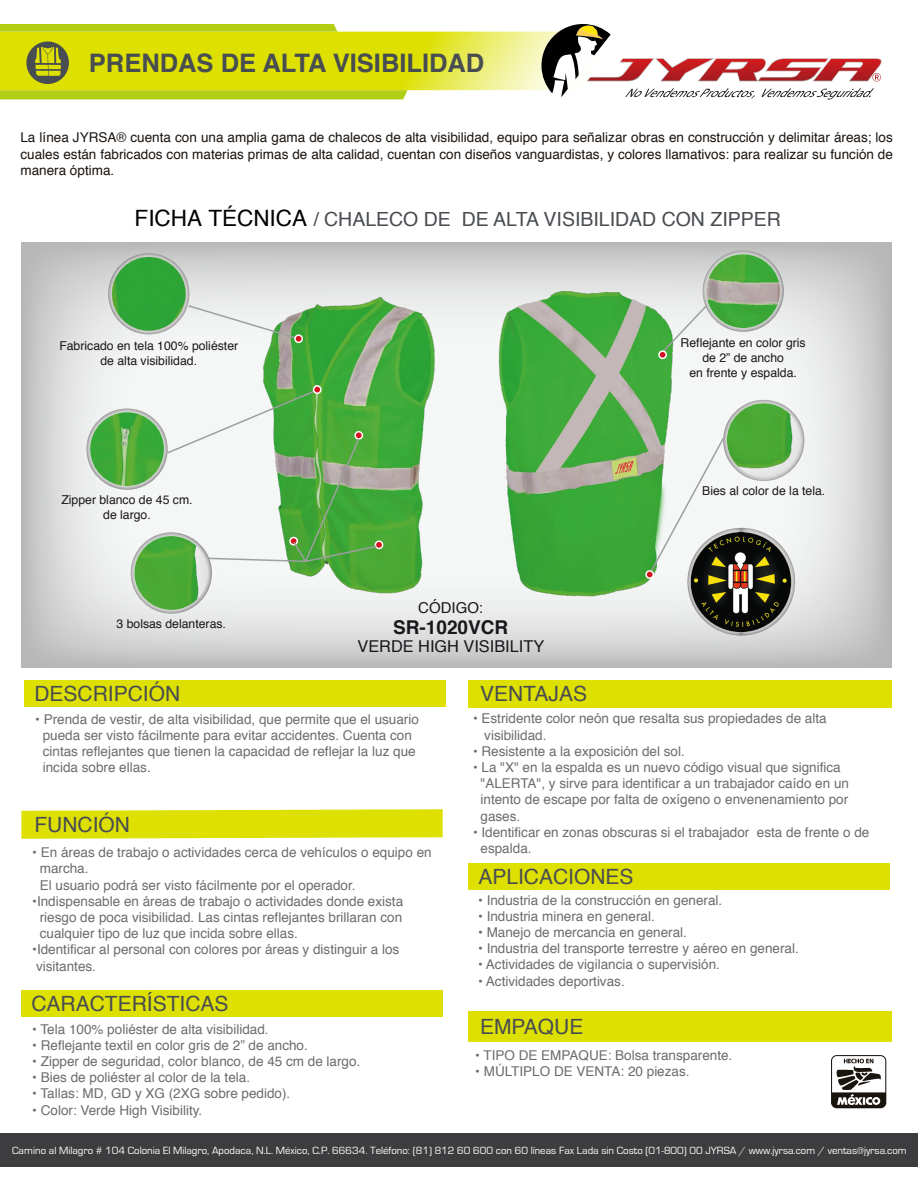
<style>
.page{position:relative;width:918px;height:1188px;background:#fff}
.page>*{position:absolute;margin:0;border:0;box-sizing:border-box;transform-origin:0 0}
.t1{font:700 25.5px "Helvetica";color:#484d52}
.t2{font:21px "Helvetica";color:#494c51}
.t3{font:19.5px "Helvetica";color:#494c51}
.t4{font:700 19.05px "Helvetica";color:#1a171c}
.t5{font:16.35px "Helvetica";color:#1a171c}
.t6{font:15px "Helvetica";color:#1a171c}
.t7{font:13.5px/16.2px "Helvetica";color:#6c6c6d}
.t8{font:13.5px/16.5px "Helvetica";color:#1a140f;text-align:justify}
.t9{font:12.3px/14.7px "Helvetica";color:#1a171c;text-align:center}
.t10{font:10.8px "Eurostile";color:#fff}
.s1{font-size:22.5px;color:#010101}
</style>
<div class="page">
<svg style="left:21px;top:242px;width:870px;height:425px"></svg>
<img style="left:485px;top:284px;width:197px;height:317px">
<img style="left:250px;top:289px;width:205px;height:310px">
<svg style="left:187px;top:304px;width:113px;height:37px"></svg>
<svg style="left:661px;top:304px;width:47px;height:50px"></svg>
<div style="left:314px;top:386px;width:7px;height:7px;background:#d4141e;border-radius:50%"></div>
<div style="left:313px;top:385px;width:9px;height:9px;border:2px solid #fff;border-radius:50%"></div>
<div style="left:375px;top:541px;width:8px;height:7px;background:#d4141e;border-radius:50%"></div>
<div style="left:375px;top:540px;width:8px;height:9px;border:2px solid #fff;border-radius:50%"></div>
<div style="left:295px;top:335px;width:7px;height:7px;background:#d4141e;border-radius:50%"></div>
<div style="left:294px;top:334px;width:9px;height:9px;border:2px solid #fff;border-radius:50%"></div>
<div style="left:646px;top:571px;width:7px;height:7px;background:#d4141e;border-radius:50%"></div>
<div style="left:645px;top:570px;width:9px;height:9px;border:2px solid #fff;border-radius:50%"></div>
<svg style="left:108px;top:253px;width:81px;height:81px"></svg>
<img style="left:112px;top:257px;width:74px;height:74px;border-radius:37px">
<div style="left:659px;top:351px;width:7px;height:7px;background:#d4141e;border-radius:50%"></div>
<div style="left:658px;top:350px;width:9px;height:9px;border:2px solid #fff;border-radius:50%"></div>
<svg style="left:703px;top:251px;width:81px;height:81px"></svg>
<img style="left:706px;top:254px;width:74px;height:74px;border-radius:37px">
<svg style="left:87px;top:409px;width:81px;height:81px"></svg>
<img style="left:90px;top:412px;width:74px;height:74px;border-radius:37px">
<svg style="left:131px;top:532px;width:81px;height:82px"></svg>
<img style="left:134px;top:536px;width:74px;height:74px;border-radius:37px">
<svg style="left:723px;top:400px;width:81px;height:81px"></svg>
<img style="left:727px;top:403px;width:74px;height:71px">
<svg style="left:650px;top:436px;width:145px;height:200px"></svg>
<img style="left:688px;top:532px;width:107px;height:99px">
<svg style="left:165px;top:389px;width:213px;height:174px"></svg>
<div style="left:0;top:1133px;width:918px;height:34px;background:#3d3d3f"></div>
<svg style="left:21px;top:809px;width:422px;height:30px;background:#dfe211"></svg>
<div style="left:469px;top:680px;width:423px;height:28px;background:#dde000"></div>
<div style="left:469px;top:1011px;width:423px;height:30px;background:#dde000"></div>
<div style="left:21px;top:990px;width:422px;height:27px;background:#dde000"></div>
<div style="left:468px;top:863px;width:422px;height:27px;background:#dde000"></div>
<svg style="left:831px;top:1055px;width:55px;height:53px"></svg>
<div style="left:24px;top:680px;width:422px;height:27px;background:#dde000"></div>
<svg style="left:0;top:24px;width:882px;height:76px"></svg>
<h1 class="t1" style="left:89px;top:47px;width:397px">PRENDAS DE ALTA VISIBILIDAD</h1>
<p class="t8" style="left:20px;top:130px;width:874px">La línea JYRSA® cuenta con una amplia gama de chalecos de alta visibilidad, equipo para señalizar obras en construcción y delimitar áreas; los cuales están fabricados con materias primas de alta calidad, cuentan con diseños vanguardistas, y colores llamativos: para realizar su función de manera óptima.</p>
<h3 class="t3" style="left:135px;top:204px;width:648px"><span class="s1">FICHA TÉCNICA</span> / CHALECO DE DE ALTA VISIBILIDAD CON ZIPPER</h3>
<p class="t9" style="left:59px;top:339px;width:180px">Fabricado en tela 100% poliéster de alta visibilidad.</p>
<p class="t9" style="left:61px;top:493px;width:133px">Zipper blanco de 45 cm. de largo.</p>
<p class="t9" style="left:117px;top:617px;width:111px">3 bolsas delanteras.</p>
<p class="t6" style="left:418px;top:597px;width:66px">CÓDIGO:</p>
<h3 class="t4" style="left:393px;top:616px;width:117px">SR-1020VCR</h3>
<p class="t5" style="left:357px;top:634px;width:188px">VERDE HIGH VISIBILITY</p>
<p class="t9" style="left:681px;top:336px;width:127px">Reflejante en color gris de 2” de ancho<br>en frente y espalda.</p>
<p class="t9" style="left:702px;top:484px;width:125px">Bies al color de la tela.</p>
<h2 class="t2" style="left:34px;top:677px;width:147px">DESCRIPCIÓN</h2>
<p class="t7" style="left:43px;top:711px;width:378px;text-indent:-8px">• Prenda de vestir, de alta visibilidad, que permite que el usuario pueda ser visto fácilmente para evitar accidentes. Cuenta con cintas reflejantes que tienen la capacidad de reflejar la luz que incida sobre ellas.</p>
<h2 class="t2" style="left:34px;top:808px;width:97px">FUNCIÓN</h2>
<p class="t7" style="left:40px;top:845px;width:393px;text-indent:-8px">• En áreas de trabajo o actividades cerca de vehículos o equipo en marcha.<br>El usuario podrá ser visto fácilmente por el operador.</p>
<p class="t7" style="left:40px;top:893px;width:365px;text-align:justify;text-indent:-8px">•Indispensable en áreas de trabajo o actividades donde exista riesgo de poca visibilidad. Las cintas reflejantes brillaran con cualquier tipo de luz que incida sobre ellas.</p>
<p class="t7" style="left:32px;top:942px;width:369px">•Identificar al personal con colores por áreas y distinguir a los visitantes.</p>
<h2 class="t2" style="left:31px;top:987px;width:199px">CARACTERÍSTICAS</h2>
<p class="t7" style="left:32px;top:1021px;width:238px">• Tela 100% poliéster de alta visibilidad.</p>
<p class="t7" style="left:32px;top:1037px;width:277px">• Reflejante textil en color gris de 2” de ancho.</p>
<p class="t7" style="left:32px;top:1054px;width:330px">• Zipper de seguridad, color blanco, de 45 cm de largo.</p>
<p class="t7" style="left:32px;top:1070px;width:219px">• Bies de poliéster al color de la tela.</p>
<p class="t7" style="left:32px;top:1086px;width:260px">• Tallas: MD, GD y XG (2XG sobre pedido).</p>
<p class="t7" style="left:32px;top:1102px;width:172px">• Color: Verde High Visibility.</p>
<h2 class="t2" style="left:480px;top:677px;width:108px">VENTAJAS</h2>
<p class="t7" style="left:484px;top:711px;width:344px;text-indent:-11px">• Estridente color neón que resalta sus propiedades de alta visibilidad.</p>
<p class="t7" style="left:473px;top:743px;width:213px">• Resistente a la exposición del sol.</p>
<p class="t7" style="left:481px;top:760px;width:370px;text-indent:-8px">• La "X" en la espalda es un nuevo código visual que significa "ALERTA", y sirve para identificar a un trabajador caído en un intento de escape por falta de oxígeno o envenenamiento por gases.</p>
<p class="t7" style="left:481px;top:824px;width:390px;text-indent:-8px">• Identificar en zonas obscuras si el trabajador esta de frente o de espalda.</p>
<p class="t7" style="left:478px;top:892px;width:246px">• Industria de la construcción en general.</p>
<p class="t7" style="left:478px;top:908px;width:178px">• Industria minera en general.</p>
<p class="t7" style="left:478px;top:925px;width:210px">• Manejo de mercancia en general.</p>
<p class="t7" style="left:478px;top:941px;width:322px">• Industria del transporte terrestre y aéreo en general.</p>
<p class="t7" style="left:478px;top:957px;width:243px">• Actividades de vigilancia o supervisión.</p>
<p class="t7" style="left:478px;top:973px;width:148px">• Actividades deportivas.</p>
<h2 class="t2" style="left:478px;top:860px;width:157px">APLICACIONES</h2>
<h2 class="t2" style="left:480px;top:1010px;width:105px">EMPAQUE</h2>
<p class="t7" style="left:475px;top:1048px;width:259px">• TIPO DE EMPAQUE: Bolsa transparente.</p>
<p class="t7" style="left:475px;top:1064px;width:216px">• MÚLTIPLO DE VENTA: 20 piezas.</p>
<p class="t10" style="left:12px;top:1145px;width:896px">Camino al Milagro # 104 Colonia El Milagro, Apodaca, N.L. México, C.P. 66634. Teléfono: (81) 812 60 600 con 60 líneas Fax Lada sin Costo (01-800) 00 JYRSA / www.jyrsa.com / ventas@jyrsa.com</p>
</div>
